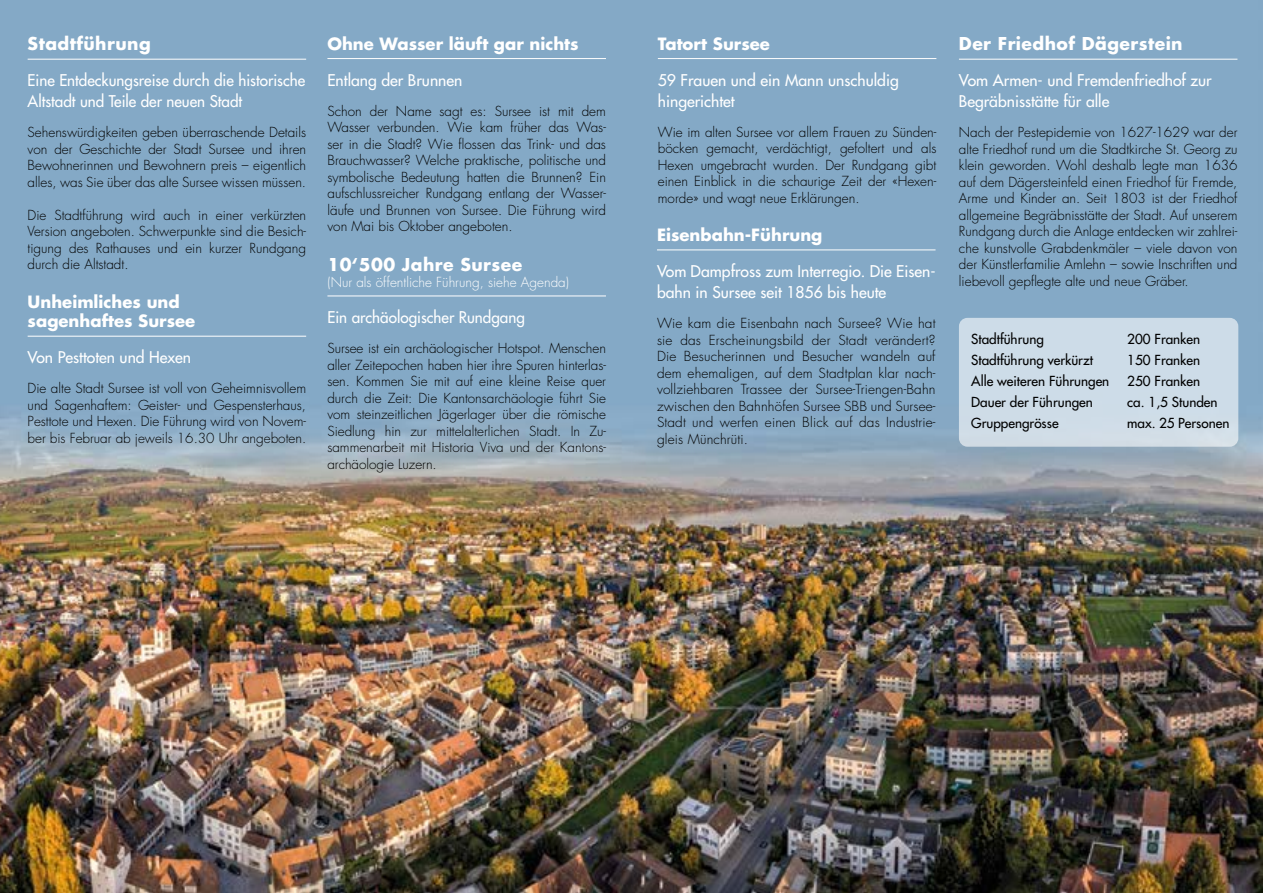
<style>
.page{position:relative;width:1263px;height:893px;background:#fff}
.page>*{position:absolute;margin:0;border:0;box-sizing:border-box;transform-origin:0 0}
.t1{font:700 17.25px "Futura Std";letter-spacing:.025em;color:#fff}
.t2{font:700 16.5px/19.5px "Futura Std";color:#fff}
.t3{font:500 15.75px/21px "Futura Std";color:#fff}
.t4{font:300 13.5px/16.5px "Futura Std";color:#000;text-align:justify}
.t5{font:500 13.5px "Futura Std";color:#000}
.t6{font:300 13.5px "Futura Std";color:#fff}
</style>
<div class="page">
<img style="left:0;top:0;width:1263px;height:893px">
<hr style="left:327px;top:296px;width:279px;height:1px;background:#fff">
<hr style="left:28px;top:59px;width:278px;height:1px;background:#fff">
<hr style="left:327px;top:58px;width:279px;height:1px;background:#fff">
<hr style="left:28px;top:336px;width:278px;height:1px;background:#fff">
<hr style="left:658px;top:58px;width:278px;height:1px;background:#fff">
<hr style="left:657px;top:250px;width:278px;height:1px;background:#fff">
<hr style="left:959px;top:59px;width:278px;height:1px;background:#fff">
<div style="left:959px;top:318px;width:279px;height:129px;background:#cddce8;border-radius:9px"></div>
<p class="t1" style="left:28px;top:32px;width:125px">Stadtführung</p>
<p class="t3" style="left:28px;top:70px;width:279px">Eine Entdeckungsreise durch die historische<br>Altstadt und Teile der neuen Stadt</p>
<p class="t4" style="left:28px;top:125px;width:280px">Sehenswürdigkeiten geben überraschende Details von der Geschichte der Stadt Sursee und ihren Bewohnerinnen und Bewohnern preis – eigentlich alles, was Sie über das alte Sursee wissen müssen.</p>
<p class="t4" style="left:28px;top:207px;width:280px">Die Stadtführung wird auch in einer verkürzten Version angeboten. Schwerpunkte sind die Besich&shy;tigung des Rathauses und ein kurzer Rundgang durch die Altstadt.</p>
<p class="t2" style="left:28px;top:292px;width:169px">Unheimliches und sagenhaftes Sursee</p>
<p class="t3" style="left:28px;top:347px;width:165px">Von Pesttoten und Hexen</p>
<p class="t4" style="left:28px;top:381px;width:280px">Die alte Stadt Sursee ist voll von Geheimnisvollem und Sagenhaftem: Geister- und Gespensterhaus, Pesttote und Hexen. Die Führung wird von Novem&shy;ber bis Februar ab jeweils 16.30 Uhr angeboten.</p>
<p class="t2" style="left:327px;top:34px;width:253px">Ohne Wasser läuft gar nichts</p>
<p class="t3" style="left:327px;top:70px;width:136px">Entlang der Brunnen</p>
<p class="t4" style="left:327px;top:103px;width:280px">Schon der Name sagt es: Sursee ist mit dem Wasser verbunden. Wie kam früher das Was&shy;ser in die Stadt? Wie flossen das Trink- und das Brauchwasser? Welche praktische, politische und symbolische Bedeutung hatten die Brunnen? Ein aufschlussreicher Rundgang entlang der Wasser&shy;läufe und Brunnen von Sursee. Die Führung wird von Mai bis Oktober angeboten.</p>
<p class="t1" style="left:327px;top:253px;width:196px">10‘500 Jahre Sursee</p>
<p class="t6" style="left:327px;top:274px;width:243px">(Nur als öffentliche Führung, siehe Agenda)</p>
<p class="t3" style="left:327px;top:307px;width:199px">Ein archäologischer Rundgang</p>
<p class="t4" style="left:327px;top:340px;width:280px">Sursee ist ein archäologischer Hotspot. Menschen aller Zeitepochen haben hier ihre Spuren hinterlas&shy;sen. Kommen Sie mit auf eine kleine Reise quer durch die Zeit: Die Kantonsarchäologie führt Sie vom steinzeitlichen Jägerlager über die römische Siedlung hin zur mittelalterlichen Stadt. In Zu&shy;sammenarbeit mit Historia Viva und der Kantons&shy;archäologie Luzern.</p>
<p class="t2" style="left:658px;top:34px;width:114px">Tatort Sursee</p>
<p class="t3" style="left:658px;top:70px;width:242px">59 Frauen und ein Mann unschuldig hingerichtet</p>
<p class="t4" style="left:658px;top:124px;width:280px">Wie im alten Sursee vor allem Frauen zu Sünden&shy;böcken gemacht, verdächtigt, gefoltert und als Hexen umgebracht wurden. Der Rundgang gibt einen Einblick in die schaurige Zeit der «Hexen&shy;morde» und wagt neue Erklärungen.</p>
<p class="t2" style="left:657px;top:225px;width:167px">Eisenbahn-Führung</p>
<p class="t3" style="left:657px;top:261px;width:280px">Vom Dampfross zum Interregio. Die Eisen&shy;bahn in Sursee seit 1856 bis heute</p>
<p class="t4" style="left:657px;top:315px;width:280px">Wie kam die Eisenbahn nach Sursee? Wie hat sie das Erscheinungsbild der Stadt verändert?<br>Die Besucherinnen und Besucher wandeln auf dem ehemaligen, auf dem Stadtplan klar nach&shy;vollziehbaren Trassee der Sursee-Triengen-Bahn zwischen den Bahnhöfen Sursee SBB und Sursee-Stadt und werfen einen Blick auf das Industrie&shy;gleis Münchrüti.</p>
<p class="t1" style="left:959px;top:32px;width:225px">Der Friedhof Dägerstein</p>
<p class="t3" style="left:959px;top:70px;width:254px">Vom Armen- und Fremdenfriedhof zur<br>Begräbnisstätte für alle</p>
<p class="t4" style="left:959px;top:125px;width:280px">Nach der Pestepidemie von 1627-1629 war der alte Friedhof rund um die Stadtkirche St. Georg zu klein geworden. Wohl deshalb legte man 1636 auf dem Dägersteinfeld einen Friedhof für Fremde, Arme und Kinder an. Seit 1803 ist der Friedhof allgemeine Begräbnisstätte der Stadt. Auf unserem Rundgang durch die Anlage entdecken wir zahlrei&shy;che kunstvolle Grabdenkmäler – viele davon von der Künstlerfamilie Amlehn – sowie Inschriften und liebevoll gepflegte alte und neue Gräber.</p>
<p class="t5" style="left:971px;top:330px;width:74px">Stadtführung</p>
<p class="t5" style="left:1127px;top:330px;width:74px">200 Franken</p>
<p class="t5" style="left:971px;top:351px;width:123px">Stadtführung verkürzt</p>
<p class="t5" style="left:1127px;top:351px;width:74px">150 Franken</p>
<p class="t5" style="left:971px;top:372px;width:140px">Alle weiteren Führungen</p>
<p class="t5" style="left:1127px;top:372px;width:74px">250 Franken</p>
<p class="t5" style="left:971px;top:393px;width:123px">Dauer der Führungen</p>
<p class="t5" style="left:1127px;top:393px;width:92px">ca. 1,5 Stunden</p>
<p class="t5" style="left:971px;top:414px;width:89px">Gruppengrösse</p>
<p class="t5" style="left:1127px;top:414px;width:104px">max. 25 Personen</p>
</div>
